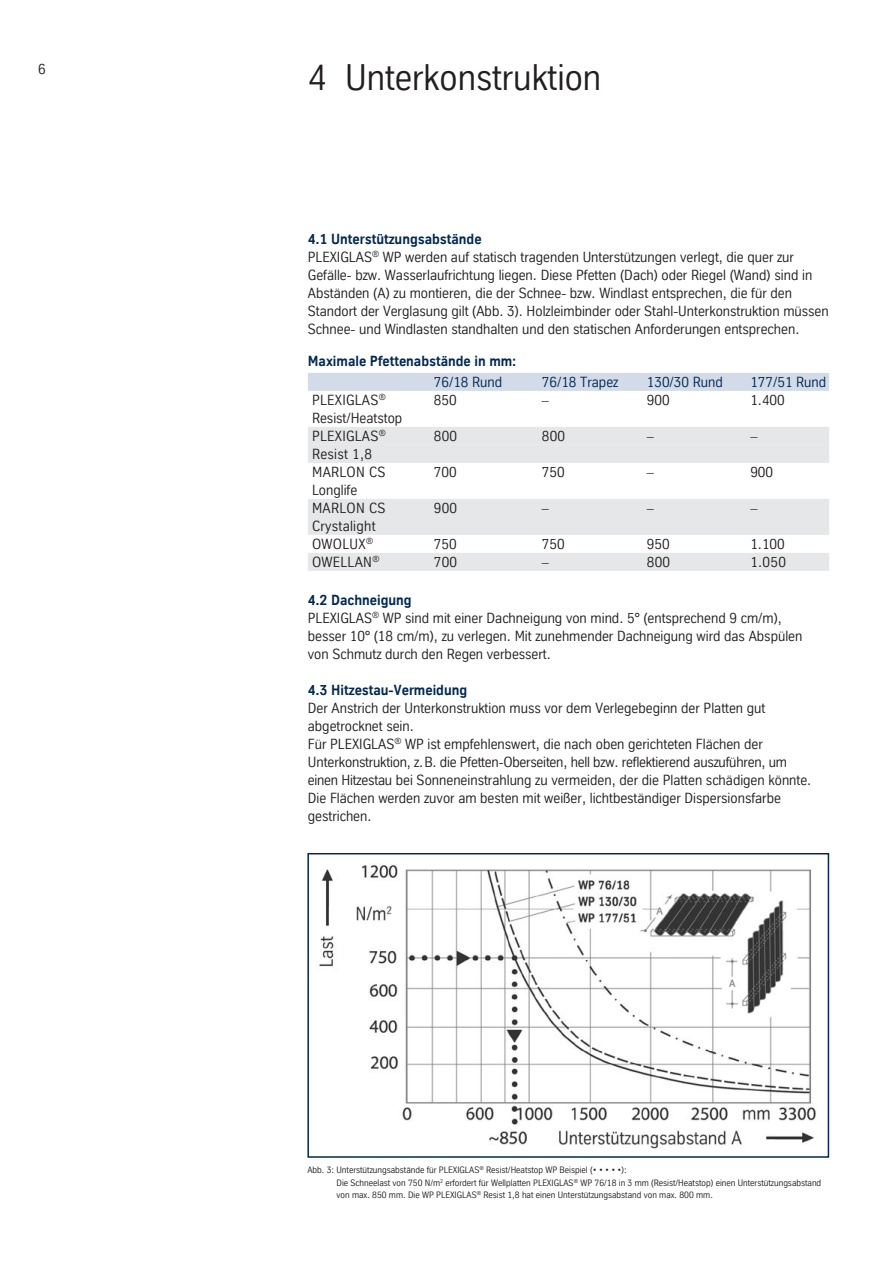
<style>
.page{position:relative;width:893px;height:1263px;background:#fff}
.page>*{position:absolute;margin:0;border:0;box-sizing:border-box;transform-origin:0 0}
.t1{font:36px "TK Type";color:#231f20}
.t2{font:14.25px/18px "TK Type";color:#231f20}
.t3{font:14.25px/18px "TK Type";letter-spacing:.02em;color:#231f20}
.t4{font:700 14.25px "TK Type";color:#002954}
.t5{font:14.25px "TK Type";color:#002954}
.t6{font:9px/12.8px "TK Type";color:#231f20}
.s1{font-weight:700;color:#002954}
</style>
<div class="page">
<img style="left:319px;top:864px;width:497px;height:285px">
<div style="left:307px;top:853px;width:522px;height:305px;border:2px solid #002954"></div>
<div style="left:308px;top:373px;width:521px;height:18px;background:#d2dbe7"></div>
<div style="left:308px;top:427px;width:521px;height:18px;background:#e6e7e9"></div>
<div style="left:308px;top:445px;width:521px;height:18px;background:#e6e7e9"></div>
<div style="left:308px;top:499px;width:521px;height:18px;background:#e6e7e9"></div>
<div style="left:308px;top:517px;width:521px;height:18px;background:#e6e7e9"></div>
<div style="left:308px;top:553px;width:521px;height:18px;background:#e6e7e9"></div>
<p class="t2" style="left:38px;top:60px;width:9px">6</p>
<h1 class="t1" style="left:308px;top:57px;width:295px">4 Unterkonstruktion</h1>
<p class="t2" style="left:308px;top:230px;width:522px"><span class="s1">4.1 Unterstützungsabstände<br></span>PLEXIGLAS<sup>®</sup> WP werden auf statisch tragenden Unterstützungen verlegt, die quer zur Gefälle- bzw. Wasserlaufrichtung liegen. Diese Pfetten (Dach) oder Riegel (Wand) sind in Abständen (A) zu montieren, die der Schnee- bzw. Windlast entsprechen, die für den Standort der Verglasung gilt (Abb. 3). Holzleimbinder oder Stahl-Unterkonstruktion müssen Schnee- und Windlasten standhalten und den statischen Anforderungen entsprechen.</p>
<p class="t4" style="left:308px;top:353px;width:210px">Maximale Pfettenabstände in mm:</p>
<p class="t5" style="left:434px;top:374px;width:70px">76/18 Rund</p>
<p class="t5" style="left:542px;top:374px;width:78px">76/18 Trapez</p>
<p class="t5" style="left:647px;top:374px;width:77px">130/30 Rund</p>
<p class="t5" style="left:750px;top:374px;width:77px">177/51 Rund</p>
<p class="t3" style="left:312px;top:391px;width:75px">PLEXIGLAS<sup>®</sup></p>
<p class="t2" style="left:434px;top:391px;width:24px">850</p>
<p class="t2" style="left:542px;top:391px;width:9px">–</p>
<p class="t2" style="left:647px;top:391px;width:24px">900</p>
<p class="t2" style="left:750px;top:391px;width:36px">1.400</p>
<p class="t2" style="left:312px;top:409px;width:92px">Resist/Heatstop<br>PLEXIGLAS<sup>®</sup></p>
<p class="t2" style="left:434px;top:427px;width:25px">800</p>
<p class="t2" style="left:542px;top:427px;width:25px">800</p>
<p class="t2" style="left:647px;top:427px;width:9px">–</p>
<p class="t2" style="left:750px;top:427px;width:9px">–</p>
<p class="t3" style="left:312px;top:445px;width:75px">Resist 1,8<br>MARLON CS</p>
<p class="t2" style="left:312px;top:481px;width:75px">Longlife<br>MARLON CS</p>
<p class="t3" style="left:312px;top:517px;width:65px">Crystalight<br>OWOLUX<sup>®</sup></p>
<p class="t2" style="left:434px;top:463px;width:24px">700</p>
<p class="t2" style="left:542px;top:463px;width:24px">750</p>
<p class="t2" style="left:647px;top:463px;width:9px">–</p>
<p class="t2" style="left:750px;top:463px;width:24px">900</p>
<p class="t2" style="left:434px;top:499px;width:25px">900</p>
<p class="t2" style="left:542px;top:499px;width:9px">–</p>
<p class="t2" style="left:647px;top:499px;width:9px">–</p>
<p class="t2" style="left:750px;top:499px;width:9px">–</p>
<p class="t2" style="left:434px;top:535px;width:24px">750</p>
<p class="t2" style="left:542px;top:535px;width:24px">750</p>
<p class="t2" style="left:647px;top:535px;width:24px">950</p>
<p class="t2" style="left:750px;top:535px;width:36px">1.100</p>
<p class="t3" style="left:312px;top:553px;width:69px">OWELLAN<sup>®</sup></p>
<p class="t2" style="left:434px;top:553px;width:25px">700</p>
<p class="t2" style="left:542px;top:553px;width:9px">–</p>
<p class="t2" style="left:647px;top:553px;width:25px">800</p>
<p class="t2" style="left:750px;top:553px;width:37px">1.050</p>
<p class="t2" style="left:308px;top:591px;width:496px"><span class="s1">4.2 Dachneigung<br></span>PLEXIGLAS<sup>®</sup> WP sind mit einer Dachneigung von mind. 5° (entsprechend 9 cm/m), besser 10° (18 cm/m), zu -verlegen. Mit zunehmender Dachneigung wird das Abspülen von Schmutz durch den Regen verbessert.</p>
<p class="t4" style="left:308px;top:682px;width:161px">4.3 Hitzestau-Vermeidung</p>
<p class="t2" style="left:308px;top:699px;width:505px">Der Anstrich der Unterkonstruktion muss vor dem Verlegebeginn der Platten gut abgetrocknet sein.<br>Für PLEXIGLAS<sup>®</sup> WP ist empfehlenswert, die nach oben gerichteten Flächen der Unterkonstruktion, z.B. die Pfetten-Oberseiten, hell bzw. reflektierend auszuführen, um einen Hitzestau bei Sonneneinstrahlung zu vermeiden, der die Platten schädigen könnte.<br>Die Flächen werden zuvor am besten mit weißer, lichtbeständiger Dispersionsfarbe gestrichen.</p>
<p class="t6" style="left:337px;top:1163px;width:486px;text-indent:-29px">Abb. 3: Unterstützungsabstände für PLEXIGLAS<sup>®</sup> Resist/Heatstop WP Beispiel (• • • • •):<br>Die Schneelast von 750 N/m<sup>2</sup> erfordert für Wellplatten PLEXIGLAS<sup>®</sup> WP 76/18 in 3 mm (Resist/Heatstop) einen Unterstützungsabstand von max. 850 mm. Die WP PLEXIGLAS<sup>®</sup> Resist 1,8 hat einen Unterstützungsabstand von max. 800 mm.</p>
</div>
